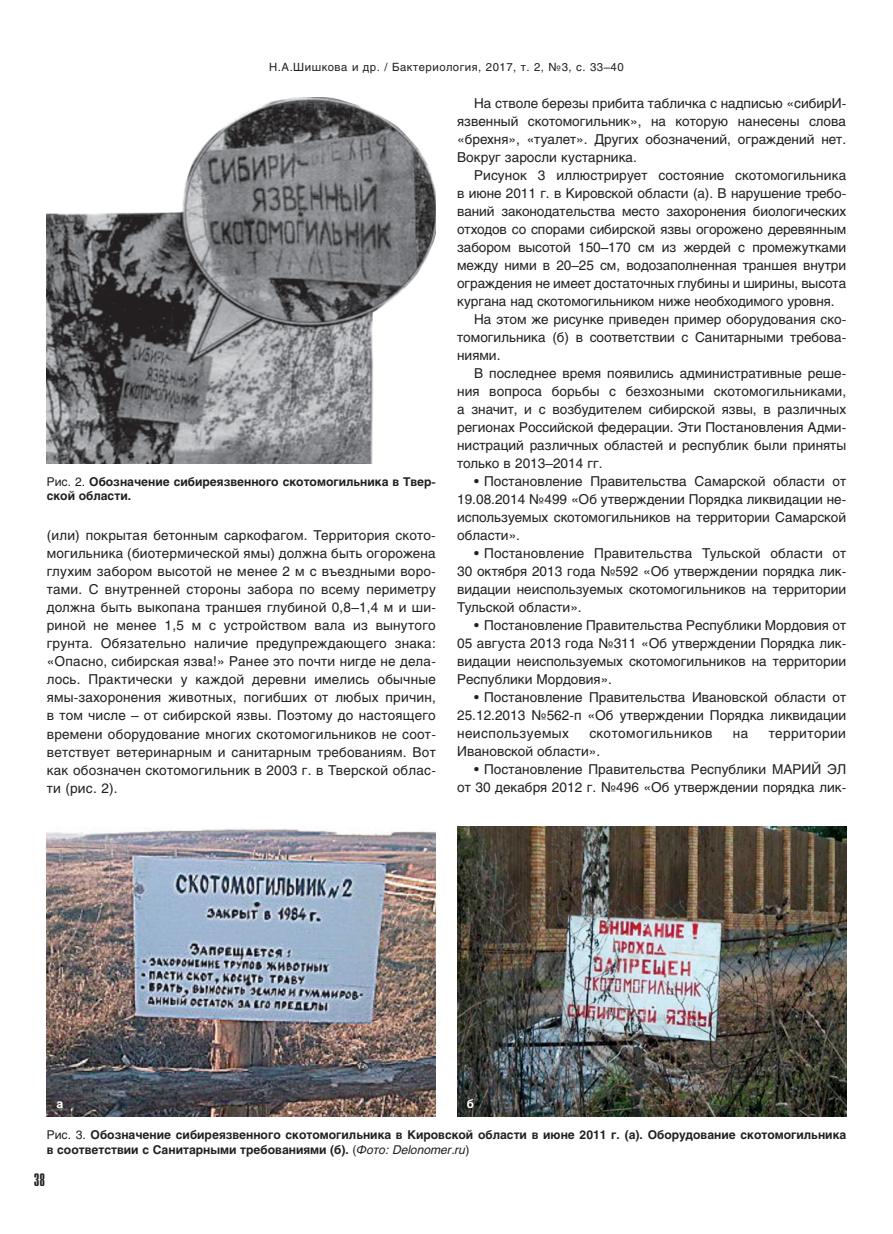
<style>
.page{position:relative;width:893px;height:1234px;background:#fff}
.page>*{position:absolute;margin:0;border:0;box-sizing:border-box;transform-origin:0 0}
.t1{font:18px "Compact C";color:#231f20}
.t2{font:13.5px/18px "Helios";color:#231f20;text-align:justify}
.t3{font:13.5px "Helios";letter-spacing:.03em;color:#231f20}
.t4{font:700 12px/14.4px "Helios";color:#231f20}
.t5{font:700 12px "Helios";color:#fff}
.t6{font:11.25px "Helios";letter-spacing:.045em;color:#231f20}
.s1{font-weight:400}
.s2{font-weight:400;font-style:italic}
</style>
<div class="page">
<img style="left:47px;top:98px;width:389px;height:365px">
<img style="left:47px;top:829px;width:389px;height:287px">
<img style="left:457px;top:826px;width:389px;height:290px">
<p class="t6" style="left:269px;top:60px;width:356px">Н.А.Шишкова и др. / Бактериология, 2017, т. 2, №3, с. 33–40</p>
<p class="t4" style="left:47px;top:474px;width:390px"><span class="s1">Рис. 2.</span> Обозначение сибиреязвенного скотомогильника в Твер&shy;ской области.</p>
<p class="t2" style="left:47px;top:526px;width:391px">(или) покрытая бетонным саркофагом. Территория ското&shy;могильника (биотермической ямы) должна быть огорожена глухим забором высотой не менее 2 м с въездными воро&shy;тами. С внутренней стороны забора по всему периметру должна быть выкопана траншея глубиной 0,8–1,4 м и ши&shy;риной не менее 1,5 м с устройством вала из вынутого грунта. Обязательно наличие предупреждающего знака: «Опасно, сибирская язва!» Ранее это почти нигде не дела&shy;лось. Практически у каждой деревни имелись обычные ямы-захоронения животных, погибших от любых причин, в том числе – от сибирской язвы. Поэтому до настоящего времени оборудование многих скотомогильников не соот&shy;ветствует ветеринарным и санитарным требованиям. Вот как обозначен скотомогильник в 2003 г. в Тверской облас&shy;ти (рис. 2).</p>
<p class="t2" style="left:457px;top:94px;width:391px;text-indent:17px">На стволе березы прибита табличка с надписью «сибирИ&shy;язвенный скотомогильник», на которую нанесены слова «брехня», «туалет». Других обозначений, ограждений нет.<br>Вокруг заросли кустарника.</p>
<p class="t2" style="left:474px;top:166px;width:374px">Рисунок 3 иллюстрирует состояние скотомогильника</p>
<p class="t2" style="left:457px;top:184px;width:391px">в июне 2011 г. в Кировской области (а). В нарушение требо-</p>
<p class="t2" style="left:457px;top:202px;width:391px">ваний законодательства место захоронения биологических</p>
<p class="t2" style="left:457px;top:220px;width:391px">отходов со спорами сибирской язвы огорожено деревянным</p>
<p class="t2" style="left:457px;top:238px;width:391px">забором высотой 150–170 см из жердей с промежутками</p>
<p class="t2" style="left:457px;top:256px;width:391px">между ними в 20–25 см, водозаполненная траншея внутри</p>
<p class="t2" style="left:457px;top:274px;width:391px">ограждения не имеет достаточных глубины и ширины, высота</p>
<p class="t2" style="left:457px;top:292px;width:379px">кургана над скотомогильником ниже необходимого уровня.</p>
<p class="t2" style="left:474px;top:310px;width:374px">На этом же рисунке приведен пример оборудования ско-</p>
<p class="t2" style="left:457px;top:328px;width:391px">томогильника (б) в соответствии с Санитарными требова-</p>
<p class="t2" style="left:457px;top:346px;width:45px">ниями.</p>
<p class="t2" style="left:474px;top:364px;width:374px">В последнее время появились административные реше-</p>
<p class="t2" style="left:457px;top:382px;width:391px">ния вопроса борьбы с безхозными скотомогильниками,</p>
<p class="t2" style="left:457px;top:400px;width:391px">а значит, и с возбудителем сибирской язвы, в различных</p>
<p class="t2" style="left:457px;top:418px;width:389px">регионах Российской федерации. Эти Постановления Адми-</p>
<p class="t2" style="left:457px;top:436px;width:391px">нистраций различных областей и республик были приняты</p>
<p class="t2" style="left:457px;top:454px;width:147px">только в 2013–2014 гг.</p>
<p class="t2" style="left:457px;top:472px;width:391px;text-indent:17px">• Постановление Правительства Самарской области от 19.08.2014 №499 «Об утверждении Порядка ликвидации не&shy;используемых скотомогильников на территории Самарской области».</p>
<p class="t2" style="left:457px;top:544px;width:391px;text-indent:17px">• Постановление Правительства Тульской области от 30 октября 2013 года №592 «Об утверждении порядка лик&shy;видации неиспользуемых скотомогильников на территории Тульской области».</p>
<p class="t2" style="left:457px;top:616px;width:391px;text-indent:17px">• Постановление Правительства Республики Мордовия от 05 августа 2013 года №311 «Об утверждении Порядка лик&shy;видации неиспользуемых скотомогильников на территории Республики Мордовия».</p>
<p class="t2" style="left:457px;top:688px;width:391px;text-indent:17px">• Постановление Правительства Ивановской области от 25.12.2013 №562-п «Об утверждении Порядка ликвидации неиспользуемых</p>
<p class="t3" style="left:589px;top:725px;width:125px">скотомогильников</p>
<p class="t2" style="left:733px;top:724px;width:17px">на</p>
<p class="t3" style="left:769px;top:725px;width:79px">территории</p>
<p class="t2" style="left:457px;top:742px;width:145px">Ивановской области».</p>
<p class="t2" style="left:457px;top:760px;width:391px;text-align:right">• Постановление Правительства Республики МАРИЙ ЭЛ от 30 декабря 2012 г. №496 «Об утверждении порядка лик-</p>
<p class="t5" style="left:56px;top:1096px;width:8px">a</p>
<p class="t5" style="left:467px;top:1096px;width:9px">б</p>
<p class="t4" style="left:47px;top:1127px;width:801px"><span class="s1">Рис. 3.</span> Обозначение сибиреязвенного скотомогильника в Кировской области в июне 2011 г. (а). Оборудование скотомогильника в соответствии с Санитарными требованиями (б). <span class="s1">(</span><span class="s2">Фото: Delonomer.ru</span><span class="s1">)</span></p>
<h1 class="t1" style="left:34px;top:1170px;width:13px">38</h1>
</div>
